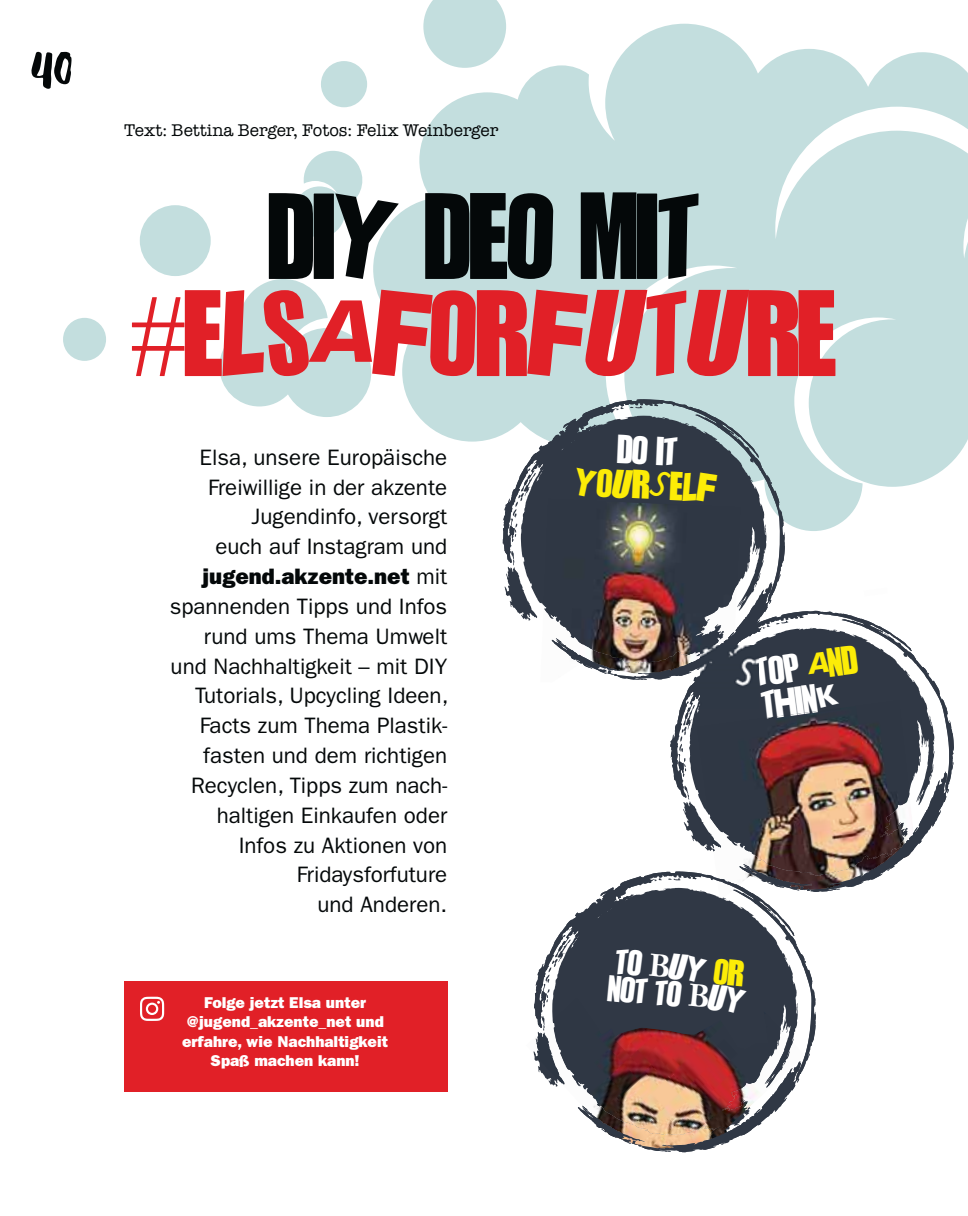
<style>
.page{position:relative;width:968px;height:1216px;background:#fff}
.page>*{position:absolute;margin:0;border:0;box-sizing:border-box;transform-origin:0 0}
.t1{font:95.02px "Sex Pistols";color:#e12027}
.t2{font:95.02px "Sex Pistols";color:#040809}
.t3{font:70px "Debby";color:#040809}
.t4{font:31.5px/33.4px "Sex Pistols";color:#fff;text-align:center}
.t5{font:31.5px "Sex Pistols";color:#fcec07}
.t6{font:28.7px/26.9px "Sex Pistols";color:#fff}
.t7{font:22.4px/29.8px "ITC Franklin Gothic Std";color:#040809;text-align:right}
.t8{font:22.4px "ITC Franklin Gothic Std Hvy";color:#040809}
.t9{font:17.5px "American Typewriter";color:#040809}
.t10{font:15.75px/19.2px "ITC Franklin Gothic Std Hvy";color:#fff;text-align:center}
.s1{font-family:"ITC Franklin Gothic Std"}
.s2{color:#fcec07}
</style>
<div class="page">
<svg style="left:373px;top:24px;width:594px;height:507px;fill:#c3dede"></svg>
<svg style="left:423px;top:0;width:83px;height:68px"></svg>
<svg style="left:294px;top:151px;width:69px;height:86px"></svg>
<svg style="left:219px;top:279px;width:152px;height:138px"></svg>
<div style="left:63px;top:318px;width:43px;height:43px;background:#c3dede;border-radius:50%"></div>
<div style="left:140px;top:205px;width:71px;height:71px;background:#c3dede;border-radius:50%"></div>
<div style="left:321px;top:61px;width:46px;height:46px;background:#c3dede;border-radius:50%"></div>
<div style="left:124px;top:981px;width:323px;height:110px;background:#e12027"></div>
<img style="left:503px;top:399px;width:281px;height:281px">
<svg style="left:648px;top:577px;width:136px;height:14px"></svg>
<svg style="left:670px;top:610px;width:283px;height:281px"></svg>
<img style="left:670px;top:785px;width:174px;height:66px">
<svg style="left:534px;top:871px;width:281px;height:281px;fill:#313845"></svg>
<svg style="left:140px;top:996px;width:24px;height:24px"></svg>
<img style="left:700px;top:645px;width:58px;height:63px">
<h2 class="t3" style="left:32px;top:17px;width:44px">40</h2>
<p class="t9" style="left:124px;top:120px;width:376px">Text: Bettina Berger, Fotos: Felix Weinberger</p>
<h1 class="t2" style="left:269px;top:190px;width:432px">DIY DEO MIT</h1>
<h1 class="t1" style="left:132px;top:287px;width:705px">#ELsAFORFUTURE</h1>
<p class="t7" style="left:199px;top:444px;width:249px">Elsa, unsere Europäische<br>Freiwillige in der akzente<br>Jugendinfo, versorgt euch auf Instagram und</p>
<p class="t8" style="left:202px;top:568px;width:246px">jugend.akzente.net <span class="s1">mit</span></p>
<p class="t7" style="left:170px;top:594px;width:280px">spannenden Tipps und Infos rund ums Thema Umwelt und Nachhaltigkeit – mit DIY<br>Tutorials, Upcycling Ideen,<br>Facts zum Thema Plastik&shy;fasten und dem richtigen<br>Recyclen, Tipps zum nach&shy;haltigen Einkaufen oder<br>Infos zu Aktionen von<br>Fridaysforfuture<br>und Anderen.</p>
<p class="t10" style="left:182px;top:994px;width:207px">Folge jetzt Elsa unter @jugend_akzente_net und erfahre, wie Nachhaltigkeit<br>Spaß machen kann!</p>
<h3 class="t4" style="left:618px;top:436px;width:61px;rotate:2deg">DO IT</h3>
<h3 class="t5" style="left:576px;top:467px;width:141px;rotate:2deg">YOURSELF</h3>
<h3 class="t4" style="left:733px;top:661px;width:125px;rotate:-7deg">STOP <span class="s2">AND<br></span>THINK</h3>
<p class="t6" style="left:612px;top:950px;width:140px;rotate:6deg">TO BUY <span class="s2">OR<br></span>NOT TO BUY</p>
</div>
